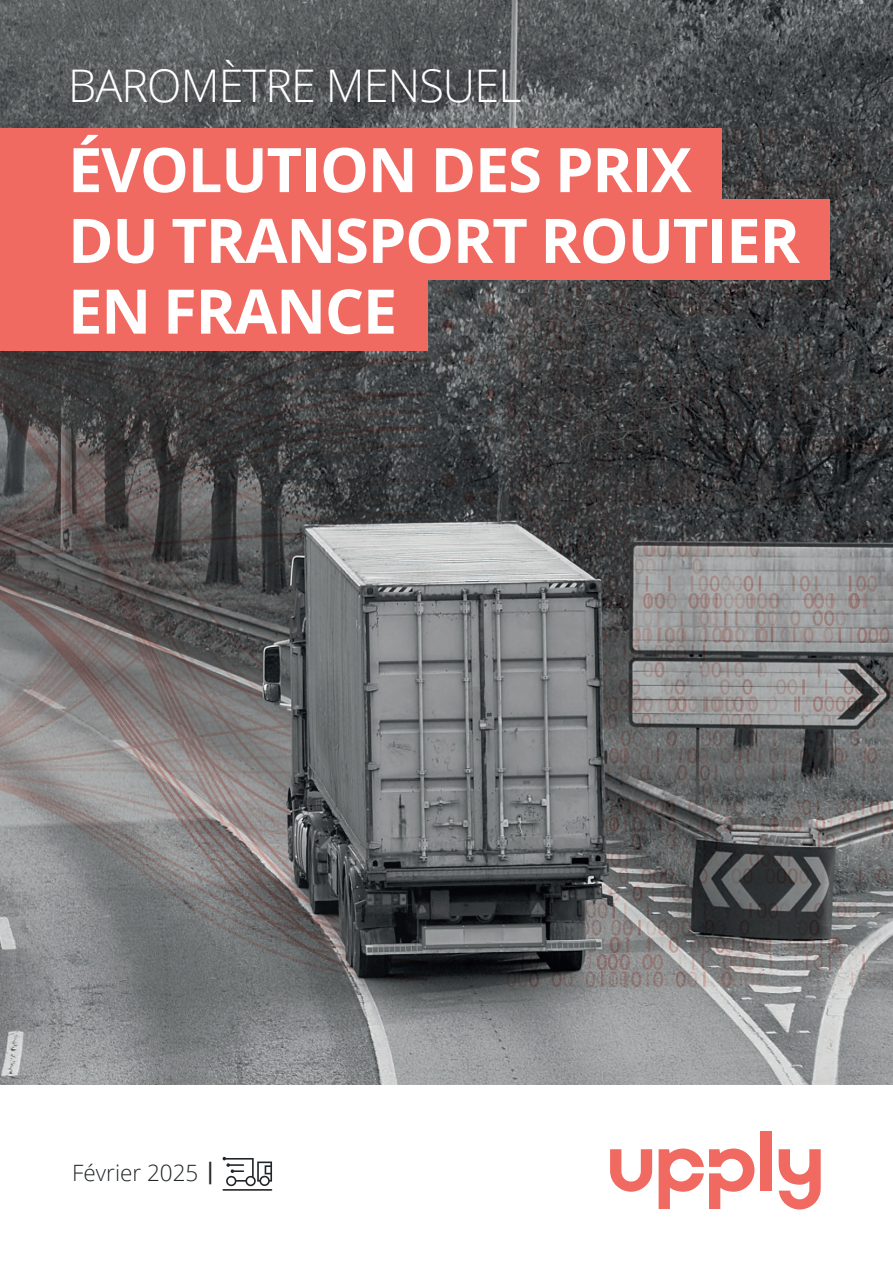
<style>
.page{position:relative;width:893px;height:1263px;background:#fff}
.page>*{position:absolute;margin:0;border:0;box-sizing:border-box;transform-origin:0 0}
.t1{font:700 61.5px/70.8px "Open Sans";letter-spacing:-.02em;color:#fff}
.t2{font:300 45px "Open Sans";letter-spacing:-.02em;color:#fff}
.t3{font:300 22.5px "Open Sans";color:#212527}
.s1{font-weight:600}
</style>
<div class="page">
<img style="left:0;top:0;width:893px;height:1084px">
<div style="left:0;top:128px;width:721px;height:81px;background:#f16a62"></div>
<div style="left:0;top:199px;width:830px;height:81px;background:#f16a62"></div>
<div style="left:0;top:270px;width:427px;height:80px;background:#f16a62"></div>
<svg style="left:610px;top:1149px;width:42px;height:43px"></svg>
<svg style="left:659px;top:1148px;width:95px;height:61px"></svg>
<div style="left:760px;top:1131px;width:11px;height:59px;background:#f16a62"></div>
<svg style="left:779px;top:1149px;width:42px;height:60px"></svg>
<svg style="left:222px;top:1156px;width:50px;height:35px"></svg>
<p class="t2" style="left:68px;top:55px;width:455px">BAROMÈTRE MENSUEL</p>
<p class="t1" style="left:68px;top:133px;width:733px">ÉVOLUTION DES PRIX<br>DU TRANSPORT ROUTIER<br>EN FRANCE</p>
<p class="t3" style="left:72px;top:1157px;width:146px">Février 2025 <span class="s1">|</span></p>
</div>
